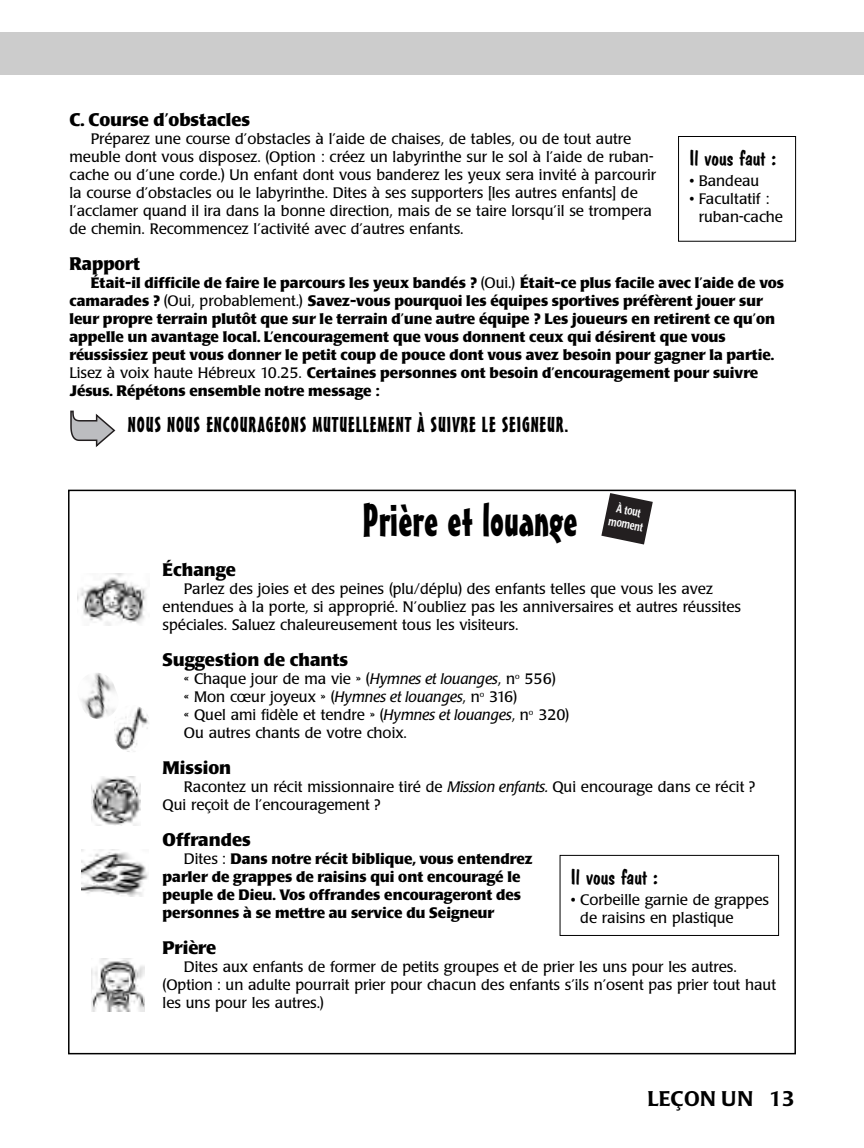
<style>
.page{position:relative;width:864px;height:1148px;background:#fff}
.page>*{position:absolute;margin:0;border:0;box-sizing:border-box;transform-origin:0 0}
.t1{font:45px "Mister Earl BT";color:#000}
.t2{font:21px "Mister Earl BT";letter-spacing:.04em;color:#000}
.t3{font:21px "Dom Casual D";color:#000;scale:1.05 1}
.t4{font:500 21px "Poppl Laudatio";letter-spacing:.01em;color:#000}
.t5{font:700 18px "Poppl Laudatio";color:#000}
.t6{font:15px/18px "Poppl Laudatio";color:#000}
.t7{font:700 15px/18px "Poppl Laudatio";color:#000}
.t8{font:500 11.7px/13.8px "Poppl Laudatio";color:#fff;text-align:center;scale:.74 1}
.s1{font-weight:400}
.s2{font-style:italic}
</style>
<div class="page">
<div style="left:0;top:32px;width:864px;height:42px;background:#ccc"></div>
<div style="left:678px;top:136px;width:118px;height:106px;border:1px solid #000"></div>
<svg style="left:70px;top:410px;width:45px;height:37px"></svg>
<img style="left:78px;top:573px;width:68px;height:52px">
<img style="left:81px;top:673px;width:35px;height:46px">
<img style="left:91px;top:776px;width:49px;height:49px">
<img style="left:82px;top:849px;width:66px;height:47px">
<img style="left:91px;top:958px;width:54px;height:53px">
<img style="left:114px;top:705px;width:36px;height:47px;border-radius:18px">
<svg style="left:601px;top:493px;width:52px;height:51px"></svg>
<div style="left:560px;top:855px;width:219px;height:80px;border:1px solid #000"></div>
<p class="t5" style="left:70px;top:113px;width:182px">C. Course d’obstacles</p>
<p class="t6" style="left:70px;top:131px;width:588px;text-indent:21px">Préparez une course d’obstacles à l’aide de chaises, de tables, ou de tout autre meuble dont vous disposez. (Option : créez un labyrinthe sur le sol à l’aide de ruban&shy;cache ou d’une corde.) Un enfant dont vous banderez les yeux sera invité à parcourir la course d’obstacles ou le labyrinthe. Dites à ses supporters [les autres enfants] de l’acclamer quand il ira dans la bonne direction, mais de se taire lorsqu’il se trompera de chemin. Recommencez l’activité avec d’autres enfants.</p>
<p class="t5" style="left:70px;top:257px;width:72px">Rapport</p>
<p class="t7" style="left:70px;top:275px;width:716px;text-indent:21px">Était-il difficile de faire le parcours les yeux bandés ? <span class="s1">(Oui.)</span> Était-ce plus facile avec l’aide de vos camarades ? <span class="s1">(Oui, probablement.)</span> Savez-vous pourquoi les équipes sportives préfèrent jouer sur leur propre terrain plutôt que sur le terrain d’une autre équipe ? Les joueurs en retirent ce qu’on appelle un avantage local. L’encouragement que vous donnent ceux qui désirent que vous réussissiez peut vous donner le petit coup de pouce dont vous avez besoin pour gagner la partie.<br><span class="s1">Lisez à voix haute Hébreux 10.25.</span> Certaines personnes ont besoin d’encouragement pour suivre Jésus. Répétons ensemble notre message :</p>
<h2 class="t2" style="left:128px;top:417px;width:442px">NOUS NOUS ENCOURAGEONS MUTUELLEMENT À SUIVRE LE SEIGNEUR.</h2>
<h2 class="t3" style="left:689px;top:145px;width:84px">Il vous faut :</h2>
<p class="t6" style="left:689px;top:173px;width:71px">• Bandeau</p>
<p class="t6" style="left:699px;top:191px;width:86px;text-indent:-9px">• Facultatif : ruban-cache</p>
<h1 class="t1" style="left:363px;top:503px;width:217px">Prière et louange</h1>
<p class="t8" style="left:613px;top:501px;width:49px;rotate:12deg">À tout moment</p>
<p class="t5" style="left:163px;top:563px;width:75px">Échange</p>
<p class="t6" style="left:163px;top:581px;width:580px;text-indent:21px">Parlez des joies et des peines (plu/déplu) des enfants telles que vous les avez entendues à la porte, si approprié. N’oubliez pas les anniversaires et autres réussites spéciales. Saluez chaleureusement tous les visiteurs.</p>
<p class="t5" style="left:163px;top:653px;width:187px">Suggestion de chants</p>
<p class="t6" style="left:184px;top:671px;width:387px">« Chaque jour de ma vie » (<span class="s2">Hymnes et louanges</span>, n<sup>o</sup> 556)<br>« Mon cœur joyeux » (<span class="s2">Hymnes et louanges</span>, n<sup>o</sup> 316)<br>« Quel ami fidèle et tendre » (<span class="s2">Hymnes et louanges</span>, n<sup>o</sup> 320)<br>Ou autres chants de votre choix.</p>
<p class="t5" style="left:163px;top:761px;width:70px">Mission</p>
<p class="t6" style="left:163px;top:779px;width:594px;text-indent:21px">Racontez un récit missionnaire tiré de <span class="s2">Mission enfants.</span> Qui encourage dans ce récit ?<br>Qui reçoit de l’encouragement ?</p>
<p class="t5" style="left:163px;top:833px;width:90px">Offrandes</p>
<p class="t7" style="left:163px;top:851px;width:371px;text-indent:21px"><span class="s1">Dites :</span> Dans notre récit biblique, vous entendrez parler de grappes de raisins qui ont encouragé le peuple de Dieu. Vos offrandes encourageront des personnes à se mettre au service du Seigneur</p>
<p class="t5" style="left:163px;top:941px;width:55px">Prière</p>
<p class="t6" style="left:163px;top:959px;width:615px;text-indent:21px">Dites aux enfants de former de petits groupes et de prier les uns pour les autres. (Option : un adulte pourrait prier pour chacun des enfants s’ils n’osent pas prier tout haut les uns pour les autres.)</p>
<h2 class="t3" style="left:571px;top:864px;width:84px">Il vous faut :</h2>
<p class="t6" style="left:580px;top:891px;width:190px;text-indent:-9px">• Corbeille garnie de grappes de raisins en plastique</p>
<h2 class="t4" style="left:647px;top:1090px;width:149px">LEÇON UN 13</h2>
</div>
